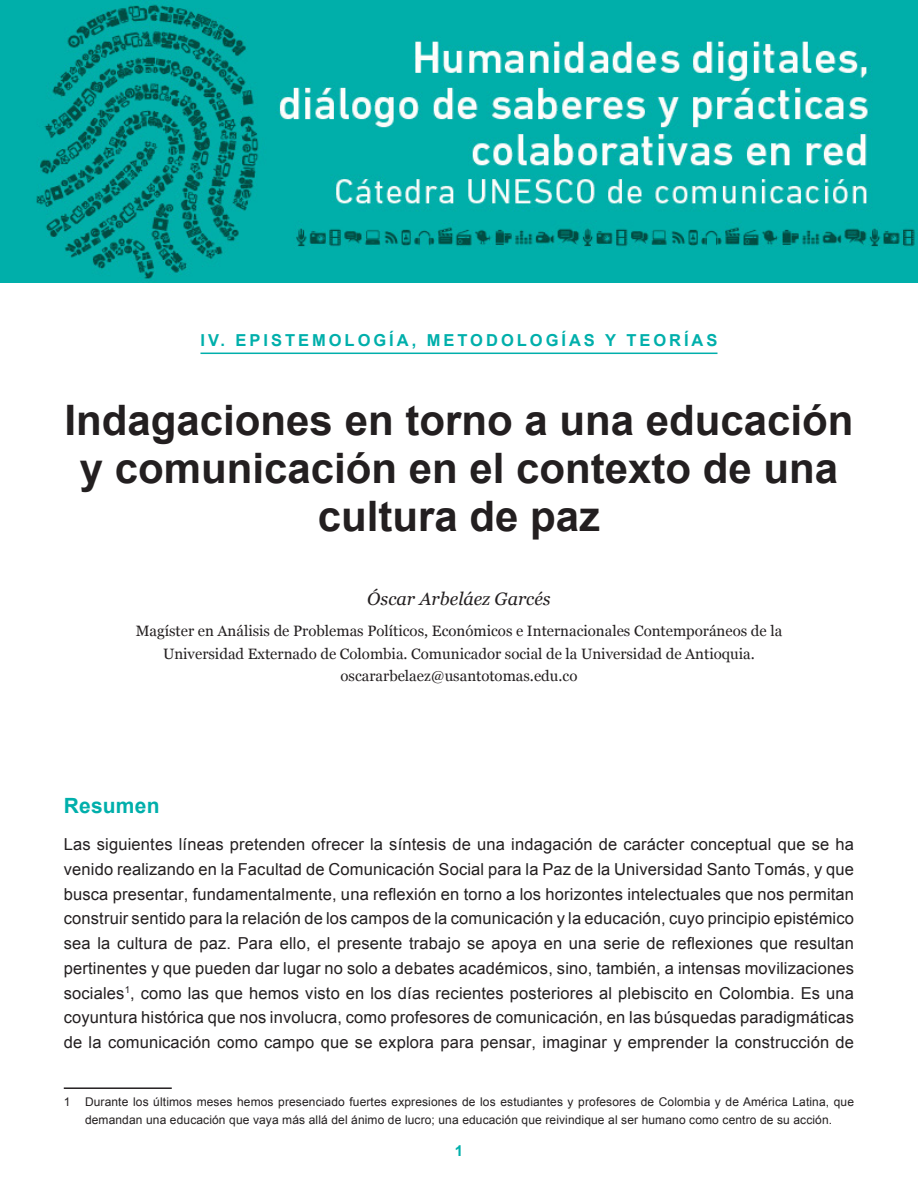
<style>
.page{position:relative;width:918px;height:1188px;background:#fff}
.page>*{position:absolute;margin:0;border:0;box-sizing:border-box;transform-origin:0 0}
.T1{font:700 42px/48px "Arial";color:#231f20;text-align:center}
.T2{font:700 21px "Arial";letter-spacing:.01em;color:#00afab}
.autor{font:italic 18px "Georgia";color:#231f20}
.primer{font:16.5px/24.8px "Arial";letter-spacing:.01em;color:#231f20;text-align:justify}
.TParte{font:700 16.5px "Arial";letter-spacing:.18em;color:#00afab}
.autor2{font:15px/22.5px "Georgia";color:#231f20;text-align:center}
.email{font:15px "Georgia";color:#231f20}
.t1{font:700 15px "Arial";color:#00afab}
.nota{font:12px/18px "Arial";letter-spacing:.01em;color:#231f20;text-align:center}
</style>
<div class="page">
<img style="left:0;top:0;width:918px;height:282px">
<hr style="left:200px;top:353px;width:518px;height:1px;background:#00afab">
<hr style="left:64px;top:1087px;width:108px;height:2px;background:#231f20">
<p class="TParte" style="left:200px;top:329px;width:519px">IV. EPISTEMOLOGÍA, METODOLOGÍAS Y TEORÍAS</p>
<p class="T1" style="left:65px;top:398px;width:790px">Indagaciones en torno a una educación y comunicación en el contexto de una cultura de paz</p>
<p class="autor" style="left:367px;top:589px;width:185px">Óscar Arbeláez Garcés</p>
<p class="autor2" style="left:136px;top:620px;width:648px">Magíster en Análisis de Problemas Políticos, Económicos e Internacionales Contemporáneos de la<br>Universidad Externado de Colombia. Comunicador social de la Universidad de Antioquia.</p>
<p class="email" style="left:341px;top:668px;width:238px">oscararbelaez@usantotomas.edu.co</p>
<p class="T2" style="left:64px;top:792px;width:97px">Resumen</p>
<p class="primer" style="left:64px;top:832px;width:792px">Las siguientes líneas pretenden ofrecer la síntesis de una indagación de carácter conceptual que se ha venido realizando en la Facultad de Comunicación Social para la Paz de la Universidad Santo Tomás, y que busca presentar, fundamentalmente, una reflexión en torno a los horizontes intelectuales que nos permitan construir sentido para la relación de los campos de la comunicación y la educación, cuyo principio epistémico sea la cultura de paz. Para ello, el presente trabajo se apoya en una serie de reflexiones que resultan pertinentes y que pueden dar lugar no solo a debates académicos, sino, también, a intensas movilizaciones sociales<sup>1</sup>, como las que hemos visto en los días recientes posteriores al plebiscito en Colombia. Es una coyuntura histórica que nos involucra, como profesores de comunicación, en las búsquedas paradigmáticas de la comunicación como campo que se explora para pensar, imaginar y emprender la construcción de</p>
<p class="nota" style="left:64px;top:1093px;width:792px">1 Durante los últimos meses hemos presenciado fuertes expresiones de los estudiantes y profesores de Colombia y de América Latina, que demandan una educación que vaya más allá del ánimo de lucro; una educación que reivindique al ser humano como centro de su acción.</p>
<p class="t1" style="left:455px;top:1141px;width:10px">1</p>
</div>
